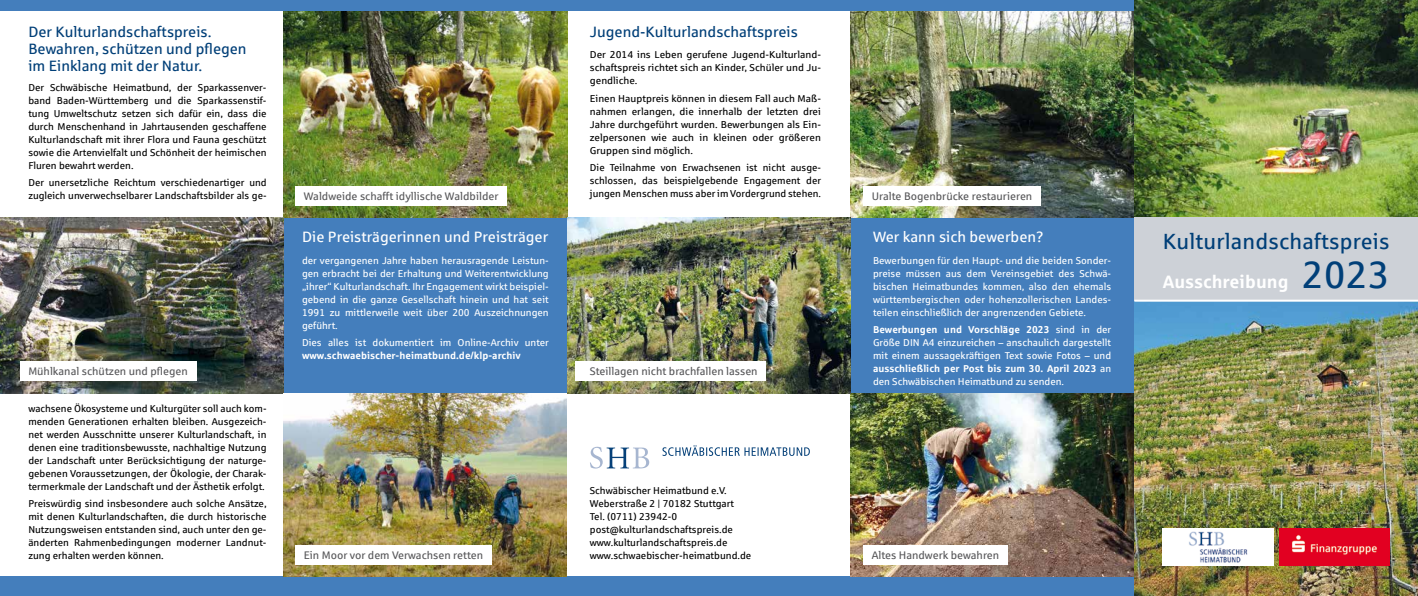
<style>
.page{position:relative;width:1418px;height:596px;background:#fff}
.page>*{position:absolute;margin:0;border:0;box-sizing:border-box;transform-origin:0 0}
.t1{font:22px "Sparkasse Rg";letter-spacing:.01em;color:#003f78}
.t2{font:700 18px "Sparkasse Rg";color:#fff}
.t3{font:15px/17px "Sparkasse Rg";color:#003f78}
.t4{font:15px "Sparkasse Rg";color:#fff}
.t5{font:11px "Sparkasse Rg";color:#58585a}
.t6{font:10px/13px "Sparkasse Rg";color:#000;text-align:justify}
.t7{font:10px/13px "Sparkasse Rg";color:#fff;text-align:justify}
.t8{font:700 10px "Sparkasse Rg";color:#fff}
.s1{font-weight:700}
.s2{font-weight:400;font-size:38px;color:#003f78}
</style>
<div class="page">
<div style="left:0;top:575px;width:1134px;height:20px;background:#447ebc"></div>
<div style="left:0;top:0;width:1134px;height:11px;background:#447ebc"></div>
<div style="left:850px;top:0;width:284px;height:595px;background:#447ebc"></div>
<div style="left:283px;top:0;width:284px;height:595px;background:#447ebc"></div>
<img style="left:850px;top:11px;width:284px;height:206px">
<img style="left:850px;top:393px;width:284px;height:182px">
<img style="left:283px;top:11px;width:284px;height:206px">
<img style="left:0;top:217px;width:283px;height:176px">
<img style="left:567px;top:217px;width:283px;height:176px">
<img style="left:283px;top:393px;width:283px;height:182px">
<img style="left:1134px;top:301px;width:283px;height:294px">
<img style="left:1134px;top:0;width:283px;height:217px">
<svg style="left:662px;top:445px;width:147px;height:10px"></svg>
<svg style="left:590px;top:446px;width:59px;height:22px"></svg>
<img style="left:1279px;top:527px;width:110px;height:38px">
<img style="left:1162px;top:527px;width:111px;height:38px">
<div style="left:1134px;top:217px;width:283px;height:83px;background:#cdd1d7"></div>
<hr style="left:1134px;top:299px;width:283px;height:2px;background:#fff">
<div style="left:295px;top:186px;width:212px;height:19px;background:#fff"></div>
<div style="left:863px;top:186px;width:177px;height:19px;background:#fff"></div>
<div style="left:20px;top:361px;width:176px;height:20px;background:#fff"></div>
<div style="left:295px;top:544px;width:196px;height:20px;background:#fff"></div>
<div style="left:863px;top:544px;width:144px;height:20px;background:#fff"></div>
<div style="left:575px;top:361px;width:191px;height:20px;background:#fff"></div>
<h3 class="t3" style="left:28px;top:23px;width:220px">Der Kulturlandschaftspreis.<br>Bewahren, schützen und pflegen im Einklang mit der Natur.</h3>
<p class="t6" style="left:28px;top:81px;width:240px">Der Schwäbische Heimatbund, der Sparkassenver&shy;band Baden-Württemberg und die Sparkassenstif&shy;tung Umweltschutz setzen sich dafür ein, dass die durch Menschenhand in Jahrtausenden geschaffene Kulturlandschaft mit ihrer Flora und Fauna geschützt sowie die Artenvielfalt und Schönheit der heimischen Fluren bewahrt werden.</p>
<p class="t6" style="left:28px;top:176px;width:240px">Der unersetzliche Reichtum verschiedenartiger und zugleich unverwechselbarer Landschaftsbilder als ge-</p>
<p class="t5" style="left:28px;top:364px;width:161px">Mühlkanal schützen und pflegen</p>
<p class="t6" style="left:28px;top:401px;width:240px">wachsene Ökosysteme und Kulturgüter soll auch kom&shy;menden Generationen erhalten bleiben. Ausgezeich&shy;net werden Ausschnitte unserer Kulturlandschaft, in denen eine traditionsbewusste, nachhaltige Nutzung der Landschaft unter Berücksichtigung der naturge&shy;gebenen Voraussetzungen, der Ökologie, der Charak&shy;termerkmale der Landschaft und der Ästhetik erfolgt.</p>
<p class="t6" style="left:28px;top:496px;width:240px">Preiswürdig sind insbesondere auch solche Ansätze, mit denen Kulturlandschaften, die durch historische Nutzungsweisen entstanden sind, auch unter den ge&shy;änderten Rahmenbedingungen moderner Landnut&shy;zung erhalten werden können.</p>
<h3 class="t3" style="left:590px;top:23px;width:209px">Jugend-Kulturlandschaftspreis</h3>
<p class="t6" style="left:590px;top:48px;width:233px">Der 2014 ins Leben gerufene Jugend-Kulturland&shy;schaftspreis richtet sich an Kinder, Schüler und Ju&shy;gendliche.</p>
<p class="t6" style="left:590px;top:91px;width:233px">Einen Hauptpreis können in diesem Fall auch Maß&shy;nahmen erlangen, die innerhalb der letzten drei Jahre durchgeführt wurden. Bewerbungen als Ein&shy;zelpersonen wie auch in kleinen oder größeren Gruppen sind möglich.</p>
<p class="t6" style="left:590px;top:160px;width:233px">Die Teilnahme von Erwachsenen ist nicht ausge&shy;schlossen, das beispielgebende Engagement der jungen Menschen muss aber im Vordergrund stehen.</p>
<p class="t5" style="left:304px;top:189px;width:196px">Waldweide schafft idyllische Waldbilder</p>
<p class="t5" style="left:871px;top:189px;width:162px">Uralte Bogenbrücke restaurieren</p>
<h3 class="t4" style="left:302px;top:228px;width:248px">Die Preisträgerinnen und Preisträger</h3>
<p class="t7" style="left:302px;top:253px;width:248px">der vergangenen Jahre haben herausragende Leistun&shy;gen erbracht bei der Erhaltung und Weiterentwicklung „ihrer“ Kulturlandschaft. Ihr Engagement wirkt beispiel&shy;gebend in die ganze Gesellschaft hinein und hat seit 1991 zu mittlerweile weit über 200 Auszeichnungen geführt.</p>
<p class="t7" style="left:302px;top:336px;width:248px">Dies alles ist dokumentiert im Online-Archiv unter</p>
<p class="t8" style="left:302px;top:349px;width:220px">www.schwaebischer-heimatbund.de/klp-archiv</p>
<p class="t5" style="left:590px;top:364px;width:169px">Steillagen nicht brachfallen lassen</p>
<h3 class="t4" style="left:873px;top:228px;width:172px">Wer kann sich bewerben?</h3>
<p class="t7" style="left:873px;top:253px;width:240px">Bewerbungen für den Haupt- und die beiden Sonder&shy;preise müssen aus dem Vereinsgebiet des Schwä&shy;bischen Heimatbundes kommen, also den ehemals württembergischen oder hohenzollerischen Landes&shy;teilen einschließlich der angrenzenden Gebiete.</p>
<p class="t7" style="left:873px;top:323px;width:240px"><span class="s1">Bewerbungen und Vorschläge 2023</span> sind in der Größe DIN A4 einzureichen – anschaulich dargestellt mit einem aussagekräftigen Text sowie Fotos – und <span class="s1">ausschließlich per Post bis zum 30. April 2023</span> an den Schwäbischen Heimatbund zu senden.</p>
<p class="t6" style="left:590px;top:483px;width:163px;text-align:left">Schwäbischer Heimatbund e.V.<br>Weberstraße 2 | 70182 Stuttgart<br>Tel. (0711) 23942-0 post@kulturlandschaftspreis.de www.kulturlandschaftspreis.de www.schwaebischer-heimatbund.de</p>
<p class="t5" style="left:304px;top:547px;width:181px">Ein Moor vor dem Verwachsen retten</p>
<p class="t5" style="left:871px;top:547px;width:129px">Altes Handwerk bewahren</p>
<h1 class="t1" style="left:1162px;top:228px;width:228px">Kulturlandschaftspreis</h1>
<h2 class="t2" style="left:1162px;top:270px;width:228px">Ausschreibung <span class="s2">2023</span></h2>
</div>
